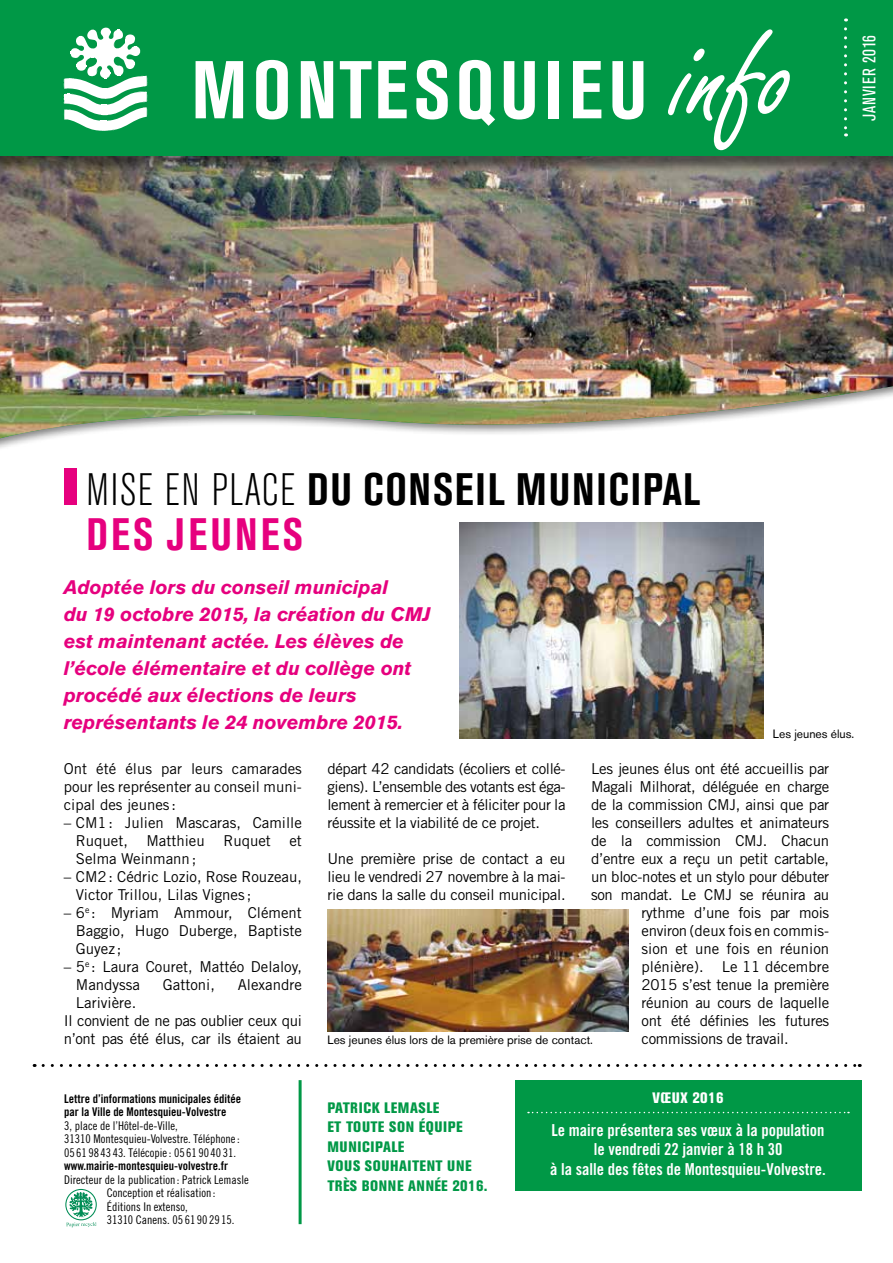
<style>
.page{position:relative;width:893px;height:1263px;background:#fff}
.page>*{position:absolute;margin:0;border:0;box-sizing:border-box;transform-origin:0 0}
.t1{font:700 condensed 81px "Akzidenz Grotesk BE";letter-spacing:.065em;color:#fff}
.t2{font:300 condensed 45px "Akzidenz Grotesk BE";letter-spacing:.03em;color:#000}
.t3{font:700 condensed 45px "Akzidenz Grotesk BE";color:#000}
.t4{font:700 condensed 45px "Akzidenz Grotesk BE";color:#e6007e}
.t5{font:italic 700 19.5px/27px "Akzidenz Grotesk BE";color:#e6007e}
.t6{font:condensed 18px "Akzidenz Grotesk BE";letter-spacing:.05em;color:#fff}
.t7{font:16.5px/19.5px "Trade Gothic Bold Cond Twenty";color:#fff;text-align:center}
.t8{font:15px/18px "Trade Gothic";letter-spacing:-.02em;color:#000;text-align:justify}
.t9{font:15px/18px "Trade Gothic";color:#000}
.t10{font:800 condensed 15px/19.5px "Akzidenz Grotesk BE";letter-spacing:.04em;color:#009846}
.t11{font:800 condensed 15px "Akzidenz Grotesk BE";letter-spacing:.035em;color:#fff}
.t12{font:12px/13.5px "Trade Gothic Cond Eighteen";color:#000}
.t13{font:12px/13.5px "Trade Gothic Bold Cond Twenty";color:#000}
.t14{font:12px "Akzidenz Grotesk BE";color:#000}
.s1{font-family:"Freestyle Script";font-weight:400;font-stretch:normal;font-size:129px}
.s2{font-weight:700}
</style>
<div class="page">
<img style="left:0;top:174px;width:893px;height:264px">
<div style="left:64px;top:468px;width:13px;height:36px;background:#e6007e"></div>
<svg style="left:43px;top:1064px;width:817px;height:3px"></svg>
<svg style="left:65px;top:1189px;width:32px;height:38px"></svg>
<div style="left:0;top:0;width:893px;height:174px;background:#000;opacity:.5"></div>
<div style="left:0;top:0;width:893px;height:155px;background:#009846"></div>
<svg style="left:63px;top:18px;width:785px;height:118px"></svg>
<div style="left:514px;top:1080px;width:347px;height:111px;background:#009846"></div>
<svg style="left:528px;top:1112px;width:321px;height:1px"></svg>
<img style="left:327px;top:909px;width:302px;height:122px">
<img style="left:459px;top:522px;width:305px;height:216px">
<hr style="left:299px;top:1080px;width:3px;height:144px;background:#009846">
<h1 class="t1" style="left:192px;top:44px;width:599px">MONTESQUIEU <span class="s1">info</span></h1>
<p class="t6" style="left:859px;top:121px;width:87px;rotate:-90deg">JANVIER 2016</p>
<h2 class="t2" style="left:86px;top:465px;width:320px">MISE EN PLACE <span class="s2">DU CONSEI</span></h2>
<h2 class="t3" style="left:488px;top:463px;width:51px">L MUNI</h2>
<h2 class="t3" style="left:608px;top:463px;width:93px">CIPAL</h2>
<h2 class="t4" style="left:86px;top:508px;width:126px">DES JEUNES</h2>
<h3 class="t5" style="left:64px;top:574px;width:368px">Adoptée lors du conseil municipal<br>du 19 octobre 2015, la création du CMJ est maintenant actée. Les élèves de l’école élémentaire et du collège ont procédé aux élections de leurs représentants le 24 novembre 2015.</h3>
<p class="t14" style="left:773px;top:727px;width:83px">Les jeunes élus.</p>
<p class="t8" style="left:64px;top:759px;width:240px">Ont été élus par leurs camarades pour les représenter au conseil muni&shy;cipal des jeunes :</p>
<p class="t8" style="left:76px;top:813px;width:228px;text-indent:-12px">– CM1: Julien Mascaras, Camille Ruquet, Matthieu Ruquet et Selma Weinmann;</p>
<p class="t9" style="left:76px;top:867px;width:228px;text-indent:-12px">– CM2: Cédric Lozio, Rose Rouzeau,<br>Victor Trillou, Lilas Vignes ;</p>
<p class="t8" style="left:76px;top:903px;width:228px;text-indent:-12px">– 6<sup>e</sup> : Myriam Ammour, Clément Baggio, Hugo Duberge, Baptiste Guyez ;</p>
<p class="t9" style="left:76px;top:957px;width:228px;text-indent:-12px">– 5<sup>e</sup> : Laura Couret, Mattéo Delaloy,<br>Mandyssa</p>
<p class="t9" style="left:163px;top:975px;width:54px">Gattoni,</p>
<p class="t9" style="left:238px;top:975px;width:66px">Alexandre</p>
<p class="t8" style="left:64px;top:993px;width:240px;text-align:left;text-indent:12px">Larivière.<br>Il convient de ne pas oublier ceux qui n’ont pas été élus, car ils étaient au</p>
<p class="t13" style="left:64px;top:1092px;width:179px">Lettre d’informations municipales éditée par la Ville de Montesquieu-Volvestre</p>
<p class="t12" style="left:64px;top:1119px;width:177px">3, place de l’Hôtel-de-Ville,<br>31310 Montesquieu-Volvestre. Téléphone:<br>05 61 98 43 43. Télécopie: 05 61 90 40 31.</p>
<p class="t13" style="left:64px;top:1159px;width:166px">www.mairie-montesquieu-volvestre.fr</p>
<p class="t12" style="left:107px;top:1173px;width:144px;text-indent:-43px">Directeur de la publication : Patrick Lemasle<br>Conception et réalisation :<br>Éditions In extenso,<br>31310 Canens. 05 61 90 29 15.</p>
<p class="t8" style="left:327px;top:759px;width:240px">départ 42 candidats (écoliers et collé&shy;giens). L’ensemble des votants est éga&shy;lement à remercier et à féliciter pour la réussite et la viabilité de ce projet.</p>
<p class="t8" style="left:327px;top:849px;width:240px">Une première prise de contact a eu lieu le vendredi 27 novembre à la mai&shy;rie dans la salle du conseil municipal.</p>
<p class="t8" style="left:591px;top:759px;width:240px">Les jeunes élus ont été accueillis par</p>
<p class="t8" style="left:591px;top:777px;width:240px">Magali Milhorat, déléguée en charge</p>
<p class="t8" style="left:591px;top:795px;width:240px">de la commission CMJ, ainsi que par</p>
<p class="t8" style="left:591px;top:813px;width:240px">les conseillers adultes et animateurs</p>
<p class="t8" style="left:591px;top:831px;width:240px">de la commission CMJ. Chacun</p>
<p class="t8" style="left:591px;top:849px;width:240px">d’entre eux a reçu un petit cartable,</p>
<p class="t8" style="left:591px;top:867px;width:240px">un bloc-notes et un stylo pour débuter</p>
<p class="t8" style="left:591px;top:885px;width:240px">son mandat. Le CMJ se réunira au</p>
<p class="t8" style="left:642px;top:903px;width:189px">rythme d’une fois par mois</p>
<p class="t9" style="left:642px;top:921px;width:189px">environ (deux fois en commis-</p>
<p class="t9" style="left:642px;top:939px;width:189px">sion et une fois en réunion</p>
<p class="t9" style="left:642px;top:957px;width:189px">plénière). Le 11 décembre</p>
<p class="t8" style="left:642px;top:975px;width:189px">2015 s’est tenue la première</p>
<p class="t8" style="left:642px;top:993px;width:189px">réunion au cours de laquelle</p>
<p class="t8" style="left:642px;top:1011px;width:189px">ont été définies les futures</p>
<p class="t8" style="left:642px;top:1029px;width:149px">commissions de travail.</p>
<p class="t14" style="left:327px;top:1033px;width:267px">Les jeunes élus lors de la première prise de contact.</p>
<p class="t10" style="left:327px;top:1098px;width:162px">PATRICK LEMASLE<br>ET TOUTE SON ÉQUIPE<br>MUNICIPALE<br>VOUS SOUHAITENT UNE<br>TRÈS BONNE ANNÉE 2016.</p>
<p class="t11" style="left:652px;top:1089px;width:72px">VŒUX 2016</p>
<p class="t7" style="left:550px;top:1120px;width:277px">Le maire présentera ses vœux à la population le vendredi 22 janvier à 18 h 30<br>à la salle des fêtes de Montesquieu-Volvestre.</p>
</div>
